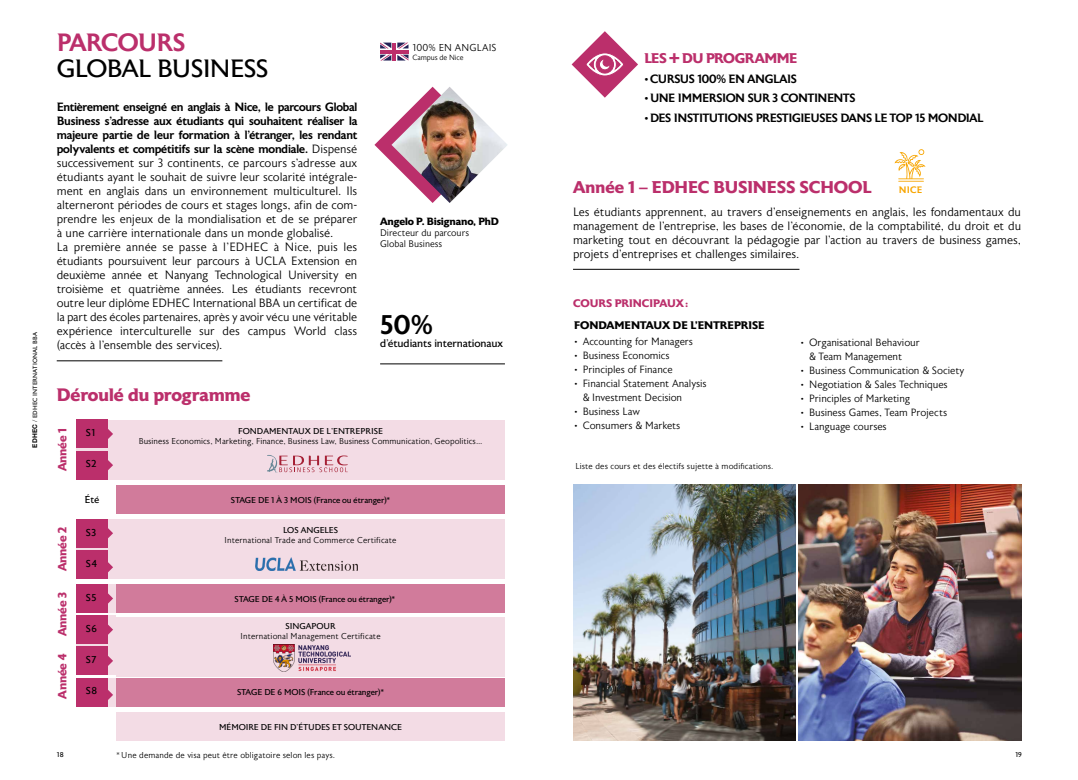
<style>
.page{position:relative;width:1078px;height:780px;background:#fff}
.page>*{position:absolute;margin:0;border:0;box-sizing:border-box;transform-origin:0 0}
.t1{font:500 27px "Astoria";color:#000}
.t2{font:25px "Astoria";letter-spacing:-.03em;color:#000}
.t3{font:500 25px "Astoria";letter-spacing:-.01em;color:#bb2f6b}
.t4{font:700 18px "Astoria";color:#bb2f6b}
.t5{font:700 17px "Astoria";color:#bb2f6b}
.t6{font:700 14px "Astoria";letter-spacing:-.035em;color:#bb2f6b}
.t7{font:300 12px/14px "Astoria";letter-spacing:-.02em;color:#000}
.t8{font:500 12px "Astoria";letter-spacing:-.03em;color:#000}
.t9{font:700 12px "Astoria";letter-spacing:-.015em;color:#bb2f6b}
.t10{font:700 11px "Astoria";letter-spacing:-.005em;color:#000}
.t11{font:11px "Astoria";color:#000}
.t12{font:700 11px "Astoria";letter-spacing:-.005em;color:#bb2f6b}
.t13{font:300 10.5px/14px "Astoria";letter-spacing:-.02em;color:#000}
.t14{font:700 10.5px "Astoria";color:#000}
.t15{font:10px "Astoria";color:#000}
.t16{font:300 10px "Astoria";color:#000}
.t17{font:300 9.5px/11px "Astoria";letter-spacing:-.015em;color:#000}
.t18{font:500 9.4px "Astoria";color:#f7a500}
.t19{font:300 8.5px "Astoria";color:#000}
.t20{font:8.5px "Astoria";letter-spacing:-.01em;color:#000}
.t21{font:300 7.5px "Astoria";letter-spacing:-.025em;color:#000}
.t22{font:7px "Astoria";color:#000}
.t23{font:6px "Astoria";letter-spacing:.015em;color:#000}
.s1{font-family:"Helvetica Neue LT Std";font-weight:700;font-size:6.5px}
.s2{font-family:"Helvetica Neue";font-weight:300;font-size:6.5px}
.s3{font-weight:500}
.s4{font-size:19px}
</style>
<div class="page">
<img style="left:573px;top:484px;width:222px;height:256px">
<div style="left:77px;top:615px;width:39px;height:60px;background:#f3dce5"></div>
<hr style="left:57px;top:360px;width:165px;height:1px;background:#000">
<hr style="left:573px;top:269px;width:226px;height:1px;background:#000">
<svg style="left:894px;top:149px;width:31px;height:33px"></svg>
<img style="left:798px;top:484px;width:222px;height:256px">
<svg style="left:571px;top:31px;width:67px;height:67px"></svg>
<div style="left:76px;top:420px;width:40px;height:59px;background:#f3dce5"></div>
<div style="left:77px;top:519px;width:39px;height:59px;background:#f3dce5"></div>
<div style="left:77px;top:584px;width:39px;height:28px;background:#f3dce5"></div>
<div style="left:116px;top:420px;width:389px;height:59px;background:#f3dce5"></div>
<div style="left:116px;top:519px;width:389px;height:59px;background:#f3dce5"></div>
<div style="left:116px;top:617px;width:389px;height:59px;background:#f3dce5"></div>
<div style="left:116px;top:584px;width:389px;height:28px;background:#d17b9b"></div>
<div style="left:116px;top:677px;width:389px;height:29px;background:#d17b9b"></div>
<div style="left:116px;top:711px;width:389px;height:29px;background:#f3dce5"></div>
<div style="left:116px;top:485px;width:389px;height:28px;background:#d17b9b"></div>
<div style="left:76px;top:420px;width:32px;height:28px;background:#bb2f6b"></div>
<div style="left:76px;top:519px;width:32px;height:28px;background:#bb2f6b"></div>
<div style="left:76px;top:615px;width:32px;height:28px;background:#bb2f6b"></div>
<div style="left:76px;top:584px;width:32px;height:28px;background:#bb2f6b"></div>
<div style="left:76px;top:451px;width:32px;height:28px;background:#bb2f6b"></div>
<div style="left:76px;top:677px;width:32px;height:29px;background:#bb2f6b"></div>
<div style="left:76px;top:550px;width:32px;height:28px;background:#bb2f6b"></div>
<div style="left:76px;top:646px;width:32px;height:29px;background:#bb2f6b"></div>
<svg style="left:108px;top:460px;width:5px;height:10px"></svg>
<svg style="left:108px;top:429px;width:5px;height:10px"></svg>
<svg style="left:108px;top:562px;width:5px;height:11px"></svg>
<svg style="left:108px;top:528px;width:5px;height:11px"></svg>
<svg style="left:108px;top:624px;width:5px;height:11px"></svg>
<svg style="left:108px;top:593px;width:5px;height:11px"></svg>
<svg style="left:108px;top:687px;width:5px;height:15px"></svg>
<svg style="left:108px;top:656px;width:5px;height:10px"></svg>
<img style="left:255px;top:557px;width:103px;height:13px">
<hr style="left:380px;top:363px;width:125px;height:1px;background:#000">
<svg style="left:380px;top:43px;width:11px;height:5px"></svg>
<svg style="left:397px;top:43px;width:11px;height:5px"></svg>
<svg style="left:397px;top:55px;width:11px;height:6px"></svg>
<svg style="left:380px;top:55px;width:11px;height:6px"></svg>
<hr style="left:392px;top:43px;width:4px;height:18px;background:#bb2f6b">
<hr style="left:380px;top:50px;width:28px;height:3px;background:#bb2f6b">
<svg style="left:374px;top:128px;width:17px;height:34px"></svg>
<img style="left:391px;top:87px;width:116px;height:116px">
<svg style="left:267px;top:455px;width:80px;height:17px"></svg>
<img style="left:274px;top:644px;width:76px;height:27px">
<p class="t23" style="left:32px;top:448px;width:117px;rotate:-90deg"><span class="s1">EDHEC</span> <span class="s2">/</span> EDHEC INTERNATIONAL BBA</p>
<h2 class="t3" style="left:57px;top:29px;width:130px">parcours</h2>
<h2 class="t2" style="left:57px;top:55px;width:214px">GLOBAL BUSINESS</h2>
<p class="t7" style="left:57px;top:100px;width:302px"><span class="s3">Entièrement enseigné en anglais à Nice, le parcours Global Business s’adresse aux étudiants qui souhaitent réaliser la majeure partie de leur formation à l’étranger, les rendant polyvalents et compétitifs sur la scène mondiale.</span> Dispensé successivement sur 3 continents, ce parcours s’adresse aux étudiants ayant le souhait de suivre leur scolarité intégrale&shy;ment en anglais dans un environnement multiculturel. Ils alterneront périodes de cours et stages longs, afin de com&shy;prendre les enjeux de la mondialisation et de se préparer à une carrière internationale dans un monde globalisé.<br>La première année se passe à l'EDHEC à Nice, puis les étudiants poursuivent leur parcours à U CLA Extension en deuxième année et Nanyang Technological U niversity en troisième et quatrième années. Les étudiants recevront outre leur diplôme EDHEC International BBA un certificat de la part des écoles partenaires, après y avoir vécu une véritable expérience interculturelle sur des campus World class (accès à l’ensemble des services).</p>
<p class="t16" style="left:412px;top:42px;width:50px">100% en anglais</p>
<p class="t21" style="left:412px;top:53px;width:53px">Campus de Nice</p>
<p class="t14" style="left:380px;top:216px;width:120px">ANGELO P. BISIGNANO, PHD</p>
<p class="t17" style="left:380px;top:228px;width:91px">Directeur du parcours<br>Global Business</p>
<h1 class="t1" style="left:380px;top:309px;width:54px">50%</h1>
<p class="t11" style="left:380px;top:337px;width:125px">D'ÉTUDIANTS INTERNATIONAUX</p>
<h3 class="t4" style="left:57px;top:384px;width:195px">DÉROULÉ DU PROGRAMME</h3>
<p class="t20" style="left:238px;top:426px;width:146px">FONDAMENTAUX DE L'ENTREPRISE</p>
<p class="t19" style="left:139px;top:436px;width:345px">Business Economics, Marketing, Finance, Business Law, Business Communication, Geopolitics...</p>
<p class="t9" style="left:55px;top:471px;width:45px;rotate:-90deg">ANNÉE 1</p>
<p class="t15" style="left:86px;top:427px;width:11px">S1</p>
<p class="t15" style="left:86px;top:458px;width:12px">S2</p>
<p class="t9" style="left:55px;top:571px;width:46px;rotate:-90deg">ANNÉE 2</p>
<p class="t9" style="left:55px;top:636px;width:46px;rotate:-90deg">ANNÉE 3</p>
<p class="t9" style="left:55px;top:698px;width:46px;rotate:-90deg">ANNÉE 4</p>
<p class="t22" style="left:57px;top:751px;width:8px">18</p>
<p class="t15" style="left:85px;top:494px;width:16px">ÉTÉ</p>
<p class="t15" style="left:86px;top:526px;width:12px">S3</p>
<p class="t15" style="left:86px;top:558px;width:13px">S4</p>
<p class="t15" style="left:86px;top:592px;width:12px">S5</p>
<p class="t15" style="left:86px;top:623px;width:12px">S6</p>
<p class="t15" style="left:86px;top:654px;width:12px">S7</p>
<p class="t15" style="left:86px;top:685px;width:13px">S8</p>
<p class="t20" style="left:231px;top:495px;width:161px">STAGE DE 1 À 3 MOIS (FRANCE OU ÉTRANGER)*</p>
<p class="t20" style="left:283px;top:525px;width:56px">LOS ANGELES</p>
<p class="t19" style="left:224px;top:535px;width:173px">International Trade and Commerce Certificate</p>
<p class="t20" style="left:234px;top:594px;width:6px">STAG</p>
<p class="t20" style="left:255px;top:594px;width:142px">E DE 4 À 5 MOIS (FRANCE OU ÉTRANGER)*</p>
<p class="t20" style="left:285px;top:621px;width:52px">SINGAPOUR</p>
<p class="t19" style="left:240px;top:631px;width:142px">International Management Certificate</p>
<p class="t20" style="left:237px;top:688px;width:148px">STAGE DE 6 MOIS (FRANCE OU ÉTRANGER)*</p>
<p class="t20" style="left:219px;top:722px;width:178px">MÉMOIRE DE FIN D’ÉTUDES ET SOUTENANCE</p>
<p class="t19" style="left:116px;top:750px;width:220px">* U ne demande de visa peut être obligatoire selon les pays.</p>
<p class="t6" style="left:644px;top:50px;width:155px">LES <span class="s4">+</span> DU PROGRAMME</p>
<p class="t8" style="left:644px;top:72px;width:154px">• cu rsu s 100% en anglais</p>
<p class="t8" style="left:644px;top:92px;width:47px">• une imme</p>
<p class="t8" style="left:708px;top:92px;width:148px">rsion su r 3 continents</p>
<p class="t8" style="left:644px;top:111px;width:334px">• des institutions prestigieu ses dans le top 15 mondial</p>
<h3 class="t5" style="left:573px;top:177px;width:92px">ANNÉE 1 – EDHEC</h3>
<h3 class="t5" style="left:713px;top:177px;width:12px">BUSINESS</h3>
<h3 class="t5" style="left:799px;top:177px;width:13px">SCHOOL</h3>
<p class="t18" style="left:898px;top:184px;width:19px">nice</p>
<p class="t7" style="left:573px;top:205px;width:449px;text-align:justify">Les étudiants apprennent, au travers d'enseignements en anglais, les fondamentaux du management de l'entreprise, les bases de l'économie, de la comptabilité, du droit et du marketing tout en découvrant la pédagogie par l'action au travers de business games, projets d'entreprises et challenges similaires.</p>
<p class="t12" style="left:573px;top:296px;width:117px">COURS PRINCIPAUX:</p>
<p class="t10" style="left:574px;top:319px;width:192px">FONDAMENTAUX DE L’ENTREPRISE</p>
<p class="t13" style="left:574px;top:334px;width:120px">• Accounting for Managers</p>
<p class="t13" style="left:574px;top:348px;width:97px">• Business Economics</p>
<p class="t13" style="left:574px;top:362px;width:100px">• Principles of Finance</p>
<p class="t13" style="left:582px;top:376px;width:126px;text-indent:-9px">• Financial Statement Analysis &amp; Investment Decision</p>
<p class="t13" style="left:574px;top:404px;width:67px">• Business Law</p>
<p class="t13" style="left:574px;top:418px;width:108px">• Consumers &amp; Markets</p>
<p class="t19" style="left:575px;top:461px;width:199px">Liste des cours et des électifs sujette à modifications.</p>
<p class="t13" style="left:808px;top:335px;width:112px;text-indent:-9px">• Organisational Behaviour &amp; Team Management</p>
<p class="t13" style="left:800px;top:363px;width:165px">• Business Communication &amp; Society</p>
<p class="t13" style="left:800px;top:377px;width:149px">• Negotiation &amp; Sales Techniques</p>
<p class="t13" style="left:800px;top:391px;width:111px">• Principles of Marketing</p>
<p class="t13" style="left:800px;top:405px;width:148px">• Business Games, Team Projects</p>
<p class="t13" style="left:800px;top:419px;width:88px">• Language courses</p>
<p class="t22" style="left:1015px;top:751px;width:8px">19</p>
</div>
